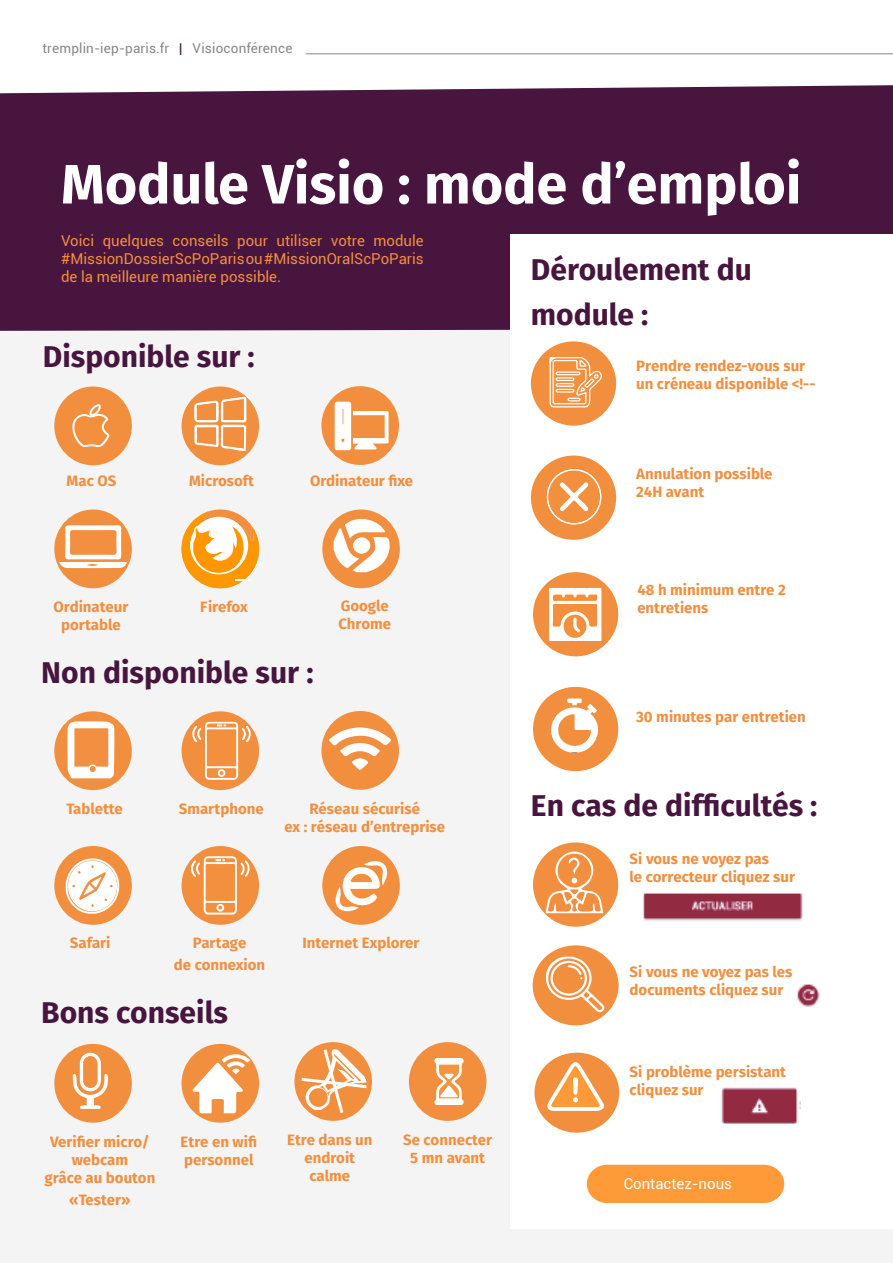
<style>
.page{position:relative;width:893px;height:1263px;background:#fff}
.page>*{position:absolute;margin:0;border:0;box-sizing:border-box;transform-origin:0 0}
.t1{font:700 55.5px "Fira Sans";color:#fff}
.t2{font:700 30px/45px "Fira Sans";color:#47153e}
.t3{font:700 15px/18px "Fira Sans";color:#f28f3f}
.t4{font:15px/18px "Roboto";color:#f28f3f;text-align:justify}
.t5{font:15px "Roboto";color:#fff}
.t6{font:13.5px "Roboto";letter-spacing:.015em;color:#878787}
.s1{color:#47153e}
</style>
<div class="page">
<div style="left:0;top:295px;width:893px;height:968px;background:#f2f2f2"></div>
<div style="left:0;top:85px;width:893px;height:246px;background:#47153e"></div>
<hr style="left:306px;top:53px;width:587px;height:1px;background:#878787">
<div style="left:510px;top:234px;width:383px;height:995px;background:#fff"></div>
<div style="left:54px;top:386px;width:78px;height:79px;background:#f28f3f;border-radius:50%"></div>
<svg style="left:72px;top:404px;width:38px;height:43px"></svg>
<div style="left:531px;top:341px;width:85px;height:85px;background:#f28f3f;border-radius:50%"></div>
<svg style="left:549px;top:357px;width:53px;height:50px"></svg>
<div style="left:587px;top:1165px;width:197px;height:38px;background:#ff9a38;border-radius:19px"></div>
<div style="left:531px;top:456px;width:85px;height:84px;background:#f28f3f;border-radius:50%"></div>
<div style="left:547px;top:469px;width:54px;height:55px;background:#f3903e;border:1px solid #fff;border-radius:50%"></div>
<div style="left:547px;top:469px;width:54px;height:55px;border:1px solid #fff;border-radius:50%"></div>
<svg style="left:560px;top:482px;width:29px;height:30px"></svg>
<div style="left:533px;top:572px;width:85px;height:84px;background:#f28f3f;border-radius:50%"></div>
<svg style="left:549px;top:588px;width:52px;height:53px"></svg>
<div style="left:533px;top:687px;width:85px;height:84px;background:#f28f3f;border-radius:50%"></div>
<div style="left:182px;top:386px;width:77px;height:79px;background:#f28f3f;border-radius:50%"></div>
<svg style="left:194px;top:396px;width:53px;height:55px"></svg>
<div style="left:321px;top:386px;width:78px;height:79px;background:#f28f3f;border-radius:50%"></div>
<svg style="left:328px;top:200px;width:61px;height:251px"></svg>
<div style="left:54px;top:509px;width:78px;height:79px;background:#f28f3f;border-radius:50%"></div>
<svg style="left:59px;top:525px;width:68px;height:43px"></svg>
<img style="left:182px;top:509px;width:77px;height:79px">
<svg style="left:191px;top:522px;width:60px;height:59px"></svg>
<div style="left:322px;top:509px;width:78px;height:79px;background:#f28f3f;border-radius:50%"></div>
<svg style="left:334px;top:513px;width:58px;height:59px"></svg>
<div style="left:353px;top:537px;width:18px;height:17px;background:#fff;border-radius:50%"></div>
<div style="left:54px;top:711px;width:78px;height:79px;background:#f28f3f;border-radius:50%"></div>
<div style="left:182px;top:711px;width:77px;height:79px;background:#f28f3f;border-radius:50%"></div>
<svg style="left:192px;top:722px;width:59px;height:58px"></svg>
<div style="left:321px;top:711px;width:78px;height:79px;background:#f28f3f;border-radius:50%"></div>
<div style="left:54px;top:846px;width:78px;height:79px;background:#f28f3f;border-radius:50%"></div>
<div style="left:182px;top:846px;width:77px;height:79px;background:#f28f3f;border-radius:50%"></div>
<div style="left:322px;top:846px;width:78px;height:79px;background:#f28f3f;border-radius:50%"></div>
<svg style="left:64px;top:711px;width:58px;height:204px"></svg>
<div style="left:73px;top:727px;width:37px;height:41px;background:#f28f40;border:2px solid #fff"></div>
<div style="left:89px;top:765px;width:8px;height:8px;background:#f28f40;border-radius:50%"></div>
<div style="left:88px;top:764px;width:9px;height:9px;border:2px solid #fff;border-radius:50%"></div>
<svg style="left:191px;top:856px;width:59px;height:58px"></svg>
<svg style="left:335px;top:861px;width:53px;height:51px"></svg>
<div style="left:54px;top:1044px;width:78px;height:79px;background:#f28f3f;border-radius:50%"></div>
<div style="left:182px;top:1044px;width:77px;height:79px;background:#f28f3f;border-radius:50%"></div>
<svg style="left:192px;top:1054px;width:59px;height:59px"></svg>
<div style="left:294px;top:1042px;width:78px;height:79px;background:#f28f3f;border-radius:50%"></div>
<svg style="left:73px;top:1053px;width:35px;height:56px"></svg>
<div style="left:409px;top:1042px;width:77px;height:79px;background:#f28f3f;border-radius:50%"></div>
<svg style="left:434px;top:1058px;width:30px;height:47px"></svg>
<div style="left:533px;top:842px;width:85px;height:85px;background:#f28f3f;border-radius:50%"></div>
<svg style="left:545px;top:850px;width:58px;height:63px"></svg>
<div style="left:533px;top:945px;width:86px;height:80px;background:#f28f3f;border-radius:50%"></div>
<svg style="left:546px;top:956px;width:59px;height:56px"></svg>
<img style="left:643px;top:893px;width:160px;height:28px">
<img style="left:797px;top:984px;width:23px;height:23px">
<div style="left:534px;top:1053px;width:85px;height:80px;background:#f28f3f;border-radius:50%"></div>
<svg style="left:545px;top:1060px;width:59px;height:51px"></svg>
<img style="left:721px;top:1087px;width:79px;height:36px">
<svg style="left:327px;top:727px;width:66px;height:43px"></svg>
<svg style="left:551px;top:698px;width:47px;height:55px"></svg>
<svg style="left:298px;top:1046px;width:72px;height:70px"></svg>
<p class="t6" style="left:43px;top:39px;width:251px">tremplin-iep-paris.fr <span class="s1">|</span> Visioconférence</p>
<h1 class="t1" style="left:61px;top:137px;width:742px">Module Visio : mode d’emploi</h1>
<p class="t4" style="left:61px;top:231px;width:364px">Voici quelques conseils pour utiliser votre module #MissionDossierScPoParis ou #MissionOralScPoParis de la meilleure manière possible.</p>
<h2 class="t2" style="left:531px;top:245px;width:222px">Déroulement du module :</h2>
<h2 class="t2" style="left:43px;top:332px;width:213px">Disponible sur :</h2>
<p class="t3" style="left:67px;top:470px;width:51px">Mac OS</p>
<p class="t3" style="left:189px;top:470px;width:67px">Microsoft</p>
<p class="t3" style="left:310px;top:470px;width:105px">Ordinateur fixe</p>
<p class="t3" style="left:53px;top:596px;width:76px;text-align:center">Ordinateur portable</p>
<p class="t3" style="left:200px;top:596px;width:49px">Firefox</p>
<p class="t3" style="left:338px;top:595px;width:54px">Google<br>Chrome</p>
<h2 class="t2" style="left:41px;top:648px;width:274px">Non disponible sur :</h2>
<p class="t3" style="left:66px;top:798px;width:58px">Tablette</p>
<p class="t3" style="left:179px;top:798px;width:86px">Smartphone</p>
<p class="t3" style="left:284px;top:798px;width:162px;text-align:center">Réseau sécurisé<br>ex : réseau d’entreprise</p>
<p class="t3" style="left:70px;top:933px;width:42px">Safari</p>
<p class="t3" style="left:174px;top:931px;width:93px;line-height:21.6px;text-align:center">Partage<br>de connexion</p>
<p class="t3" style="left:303px;top:933px;width:119px">Internet Explorer</p>
<h2 class="t2" style="left:41px;top:988px;width:188px">Bons conseils</h2>
<p class="t3" style="left:45px;top:1132px;width:112px;text-align:center">Verifier micro/ webcam<br>grâce au bouton</p>
<p class="t3" style="left:69px;top:1190px;width:63px">«Tester»</p>
<p class="t3" style="left:181px;top:1132px;width:78px">Etre en wifi personnel</p>
<p class="t3" style="left:287px;top:1130px;width:87px;text-align:center">Etre dans un endroit calme</p>
<p class="t3" style="left:403px;top:1130px;width:91px;text-align:center">Se connecter<br>5 mn avant</p>
<p class="t3" style="left:636px;top:356px;width:181px">Prendre rendez-vous sur un créneau disponible &lt;!--</p>
<p class="t3" style="left:636px;top:464px;width:138px">Annulation possible<br>24H avant</p>
<p class="t3" style="left:637px;top:580px;width:150px">48 h minimum entre 2 entretiens</p>
<p class="t3" style="left:636px;top:706px;width:171px">30 minutes par entretien</p>
<h2 class="t2" style="left:531px;top:781px;width:288px">En cas de difficultés :</h2>
<p class="t3" style="left:630px;top:849px;width:167px">Si vous ne voyez pas<br>le correcteur cliquez sur</p>
<p class="t3" style="left:630px;top:961px;width:164px">Si vous ne voyez pas les documents cliquez sur</p>
<p class="t3" style="left:630px;top:1061px;width:158px">Si problème persistant cliquez sur</p>
<p class="t5" style="left:624px;top:1173px;width:110px">Contactez-nous</p>
</div>
